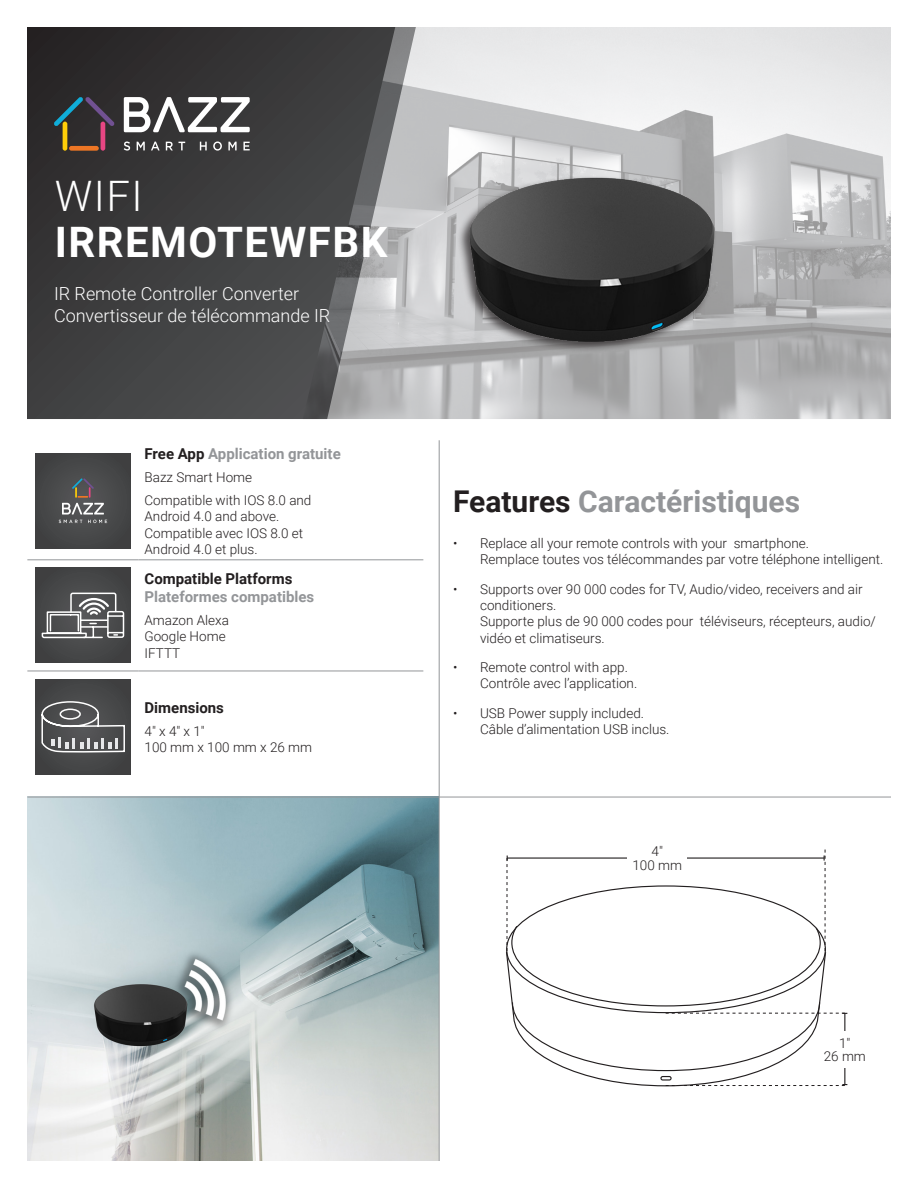
<style>
.page{position:relative;width:918px;height:1188px;background:#fff}
.page>*{position:absolute;margin:0;border:0;box-sizing:border-box;transform-origin:0 0}
.code_produit{font:700 42px "Roboto";letter-spacing:.035em;color:#fff}
.code_produit-2{font:300 42px "Roboto";color:#fff}
.moyen_titre{font:700 30px "Roboto";color:#939598}
.catégorie{font:300 18px "Roboto";color:#fff}
.mini_titre{font:700 15px/18px "Roboto";color:#939598}
.mini_titre-2{font:700 15px "Roboto";color:#231f20}
.texte{font:300 13.5px/16.2px "Roboto";color:#231f20}
.bullet{font:300 13.5px/13.5px "Roboto";color:#231f20;text-align:center}
.s1{color:#231f20}
</style>
<div class="page">
<img style="left:27px;top:798px;width:412px;height:362px">
<svg style="left:27px;top:27px;width:276px;height:392px;background:#3b3b3c"></svg>
<img style="left:303px;top:27px;width:588px;height:392px">
<hr style="left:439px;top:440px;width:1px;height:721px;background:#939598">
<hr style="left:27px;top:797px;width:864px;height:1px;background:#939598">
<hr style="left:27px;top:559px;width:112px;height:1px;background:#939598">
<hr style="left:139px;top:559px;width:284px;height:1px;background:#939598">
<hr style="left:27px;top:671px;width:112px;height:1px;background:#939598">
<hr style="left:139px;top:671px;width:284px;height:1px;background:#939598">
<div style="left:36px;top:453px;width:94px;height:95px;background:#454647"></div>
<svg style="left:59px;top:478px;width:48px;height:45px"></svg>
<div style="left:36px;top:568px;width:94px;height:95px;background:#434445"></div>
<svg style="left:41px;top:592px;width:84px;height:47px"></svg>
<div style="left:36px;top:679px;width:94px;height:95px;background:#434445"></div>
<svg style="left:41px;top:701px;width:84px;height:52px"></svg>
<svg style="left:124px;top:142px;width:6px;height:9px"></svg>
<svg style="left:137px;top:142px;width:8px;height:8px"></svg>
<svg style="left:151px;top:142px;width:9px;height:8px"></svg>
<svg style="left:166px;top:142px;width:19px;height:8px"></svg>
<svg style="left:200px;top:142px;width:7px;height:8px"></svg>
<svg style="left:213px;top:142px;width:9px;height:9px"></svg>
<svg style="left:228px;top:142px;width:9px;height:8px"></svg>
<svg style="left:243px;top:142px;width:7px;height:8px"></svg>
<svg style="left:124px;top:97px;width:126px;height:35px"></svg>
<svg style="left:54px;top:97px;width:61px;height:29px;background:#313c48"></svg>
<hr style="left:63px;top:122px;width:4px;height:29px;background:#fece08;border-radius:2px">
<div style="left:69px;top:146px;width:30px;height:5px;background:#ed7625;border-radius:2px"></div>
<hr style="left:101px;top:122px;width:4px;height:29px;background:#e74683;border-radius:2px">
<div style="left:457px;top:175px;width:260px;height:178px;background:#231f20;opacity:.75"></div>
<img style="left:459px;top:171px;width:266px;height:177px">
<svg style="left:506px;top:951px;width:252px;height:136px"></svg>
<div style="left:660px;top:1076px;width:12px;height:5px;border:1px solid #231f20;border-radius:2px"></div>
<hr style="left:844px;top:1013px;width:1px;height:72px;background:#231f20">
<svg style="left:507px;top:850px;width:340px;height:222px"></svg>
<svg style="left:666px;top:1084px;width:181px;height:2px"></svg>
<div style="left:815px;top:1031px;width:60px;height:37px;background:#fff"></div>
<p class="code_produit-2" style="left:55px;top:166px;width:90px">WIFI</p>
<p class="code_produit" style="left:55px;top:213px;width:334px">IRREMOTEWFBK</p>
<p class="catégorie" style="left:54px;top:281px;width:247px">IR Remote Controller Converter</p>
<p class="catégorie" style="left:54px;top:303px;width:278px">Convertisseur de télécommande IR</p>
<p class="mini_titre" style="left:145px;top:444px;width:198px"><span class="s1">Free App</span> Application gratuite</p>
<p class="texte" style="left:145px;top:469px;width:109px">Bazz Smart Home</p>
<p class="texte" style="left:145px;top:492px;width:168px">Compatible with IOS 8.0 and<br>Android 4.0 and above.<br>Compatible avec IOS 8.0 et<br>Android 4.0 et plus.</p>
<p class="mini_titre" style="left:145px;top:569px;width:171px"><span class="s1">Compatible Platforms<br></span>Plateformes compatibles</p>
<p class="texte" style="left:145px;top:612px;width:86px">Amazon Alexa<br>Google Home<br>IFTTT</p>
<p class="mini_titre-2" style="left:145px;top:697px;width:81px">Dimensions</p>
<p class="texte" style="left:145px;top:722px;width:169px">4" x 4" x 1"<br>100 mm x 100 mm x 26 mm</p>
<p class="moyen_titre" style="left:453px;top:480px;width:349px"><span class="s1">Features</span> Caractéristiques</p>
<p class="texte" style="left:480px;top:535px;width:405px;text-indent:-27px">• Replace all your remote controls with your smartphone.<br>Remplace toutes vos télécommandes par votre téléphone intelligent.</p>
<p class="texte" style="left:480px;top:581px;width:397px;text-indent:-27px">• Supports over 90 000 codes for TV, Audio/video, receivers and air conditioners.<br>Supporte plus de 90 000 codes pour téléviseurs, récepteurs, audio/ vidéo et climatiseurs.</p>
<p class="texte" style="left:480px;top:659px;width:159px;text-indent:-27px">• Remote control with app.<br>Contrôle avec l’application.</p>
<p class="texte" style="left:480px;top:705px;width:191px;text-indent:-27px">• USB Power supply included.<br>Câble d’alimentation USB inclus.</p>
<p class="bullet" style="left:632px;top:844px;width:51px">4"<br>100 mm</p>
<p class="bullet" style="left:824px;top:1036px;width:44px">1"<br>26 mm</p>
</div>
